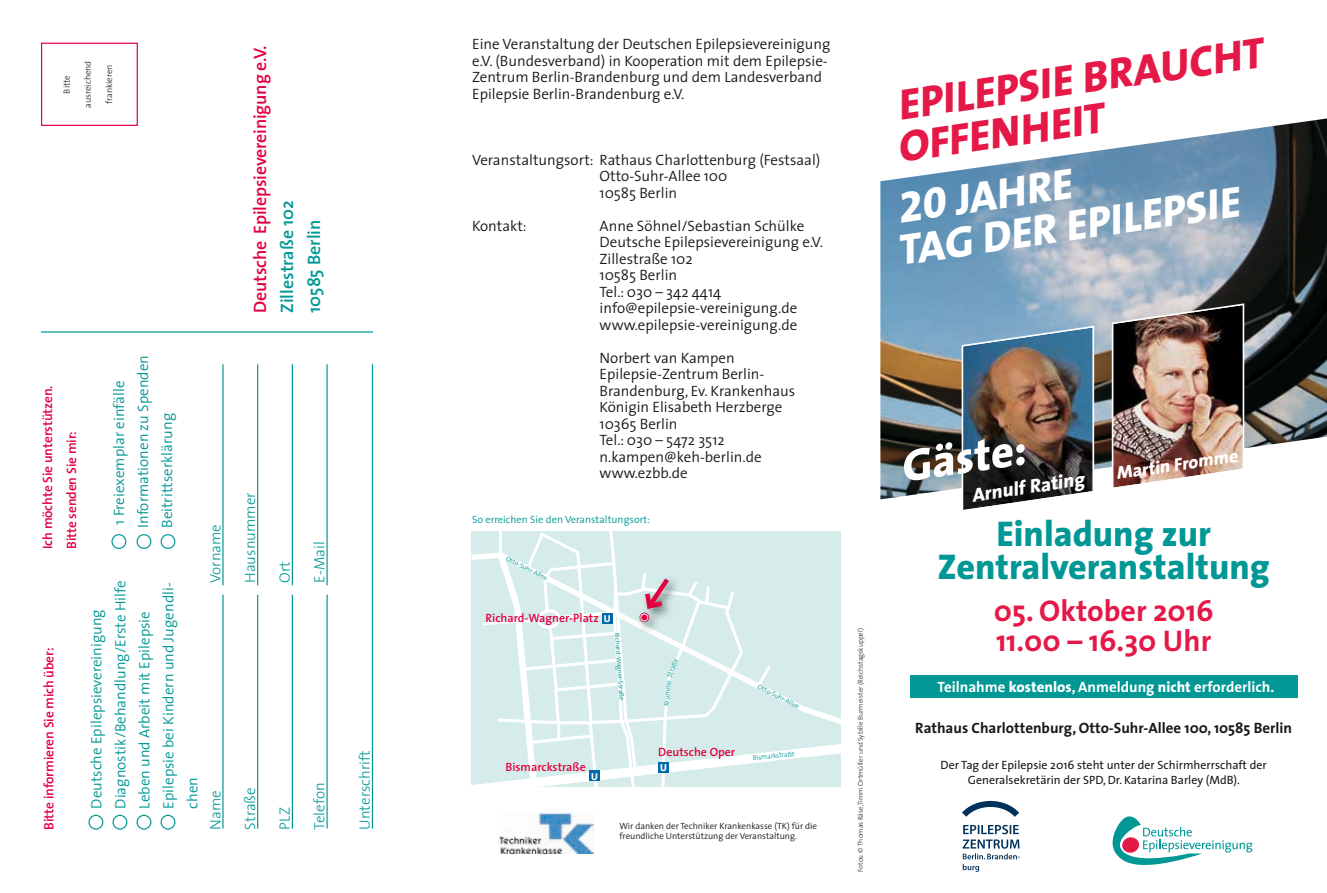
<style>
.page{position:relative;width:1327px;height:893px;background:#fff}
.page>*{position:absolute;margin:0;border:0;box-sizing:border-box;transform-origin:0 0}
.t1{font:italic 800 45px "The Sans";color:#fff}
.t2{font:italic 800 43.5px/42.3px "The Sans";color:#e41948}
.t3{font:italic 800 43.5px/41.5px "The Sans";color:#fff}
.t4{font:800 36px/33px "The Sans";color:#009795;text-align:center}
.t5{font:700 30px/30px "The Sans";color:#e41948}
.t6{font:italic 800 19.5px "The Sans";color:#fff}
.t7{font:600 18px "The Sans";letter-spacing:-.01em;color:#e30040}
.t8{font:600 18px/27px "The Sans";color:#009795}
.t9{font:italic 800 18px "The Sans";color:#fff}
.t10{font:300 15px/16.5px "The Sans";color:#1a171c}
.t11{font:300 15px/24px "The Sans";color:#009795}
.t12{font:300 15px "The Sans";color:#009795}
.t13{font:700 15px "The Sans";color:#1a171c}
.t14{font:700 15px "The Sans";color:#fff}
.t15{font:600 13.5px/24px "The Sans";letter-spacing:-.01em;color:#e30040}
.t16{font:12px/15px "The Sans";color:#1a171c;text-align:center}
.t17{font:600 12px "The Sans";color:#e30040}
.t18{font:300 10.5px "The Sans";color:#009795}
.t19{font:800 10.05px "The Sans";color:#fff}
.t20{font:300 9px/9.9px "The Sans";color:#1a171c}
.t21{font:300 9px "The Sans";color:#1a171c}
.t22{font:300 7.05px "The Sans";color:#1a171c}
.t23{font:300 6.75px "The Sans";color:#009795}
.s1{font-family:"The Sans Extra Bold Expert";font-weight:400}
.s2{font-weight:800}
</style>
<div class="page">
<svg style="left:471px;top:532px;width:370px;height:255px;background:#daeceb"></svg>
<img style="left:880px;top:118px;width:447px;height:381px">
<svg style="left:962px;top:800px;width:58px;height:72px"></svg>
<div style="left:910px;top:675px;width:387px;height:23px;background:#009795"></div>
<img style="left:1111px;top:302px;width:134px;height:188px">
<img style="left:961px;top:325px;width:134px;height:185px">
<hr style="left:41px;top:331px;width:332px;height:2px;background:#009795">
<hr style="left:222px;top:595px;width:2px;height:233px;background:#009795">
<hr style="left:222px;top:364px;width:2px;height:221px;background:#009795">
<hr style="left:257px;top:595px;width:1px;height:233px;background:#009795">
<hr style="left:257px;top:364px;width:1px;height:221px;background:#009795">
<hr style="left:292px;top:595px;width:1px;height:233px;background:#009795">
<hr style="left:292px;top:364px;width:1px;height:221px;background:#009795">
<hr style="left:326px;top:595px;width:2px;height:233px;background:#009795">
<hr style="left:326px;top:364px;width:2px;height:221px;background:#009795">
<hr style="left:372px;top:364px;width:1px;height:464px;background:#009795">
<div style="left:41px;top:43px;width:97px;height:83px;background:#fff;border:1px solid #e30040"></div>
<div style="left:88px;top:815px;width:15px;height:15px;border:1px solid #009795;border-radius:50%"></div>
<div style="left:161px;top:815px;width:14px;height:15px;border:1px solid #009795;border-radius:50%"></div>
<div style="left:137px;top:815px;width:14px;height:15px;border:1px solid #009795;border-radius:50%"></div>
<div style="left:112px;top:815px;width:15px;height:15px;border:1px solid #009795;border-radius:50%"></div>
<div style="left:161px;top:534px;width:14px;height:15px;border:1px solid #009795;border-radius:50%"></div>
<div style="left:137px;top:534px;width:14px;height:15px;border:1px solid #009795;border-radius:50%"></div>
<div style="left:111px;top:534px;width:15px;height:15px;border:1px solid #009795;border-radius:50%"></div>
<img style="left:499px;top:812px;width:94px;height:42px">
<svg style="left:1112px;top:816px;width:140px;height:49px"></svg>
<p class="t21" style="left:59px;top:94px;width:20px;rotate:-90deg">Bitte</p>
<p class="t21" style="left:80px;top:108px;width:49px;rotate:-90deg">ausreichend</p>
<p class="t21" style="left:102px;top:104px;width:41px;rotate:-90deg">frankieren</p>
<p class="t15" style="left:35px;top:549px;width:165px;rotate:-90deg">Ich möchte Sie unterstützen.<br>Bitte senden Sie mir:</p>
<p class="t15" style="left:36px;top:830px;width:183px;rotate:-90deg">Bitte informieren Sie mich über:</p>
<p class="t11" style="left:107px;top:528px;width:174px;rotate:-90deg">1 Freiexemplar einfälle<br>Informationen zu Spenden<br>Beitrittserklärung</p>
<p class="t11" style="left:84px;top:809px;width:230px;rotate:-90deg">Deutsche Epilepsievereinigung<br>Diagnostik/Behandlung/Erste Hilfe<br>Leben und Arbeit mit Epilepsie<br>Epilepsie bei Kindern und Jugendli&shy;chen</p>
<p class="t12" style="left:203px;top:583px;width:60px;rotate:-90deg">Vorname</p>
<p class="t12" style="left:203px;top:829px;width:41px;rotate:-90deg">Name</p>
<p class="t7" style="left:245px;top:313px;width:269px;rotate:-90deg">Deutsche Epilepsievereinigung e.V.</p>
<p class="t8" style="left:273px;top:313px;width:114px;rotate:-90deg">Zillestraße 102<br>10585 Berlin</p>
<p class="t12" style="left:238px;top:583px;width:92px;rotate:-90deg">Hausnummer</p>
<p class="t12" style="left:272px;top:583px;width:23px;rotate:-90deg">Ort</p>
<p class="t12" style="left:307px;top:583px;width:43px;rotate:-90deg">E-Mail</p>
<p class="t12" style="left:238px;top:829px;width:44px;rotate:-90deg">Straße</p>
<p class="t12" style="left:272px;top:829px;width:24px;rotate:-90deg">PLZ</p>
<p class="t12" style="left:307px;top:829px;width:48px;rotate:-90deg">Telefon</p>
<p class="t12" style="left:352px;top:829px;width:80px;rotate:-90deg">Unterschrift</p>
<p class="t10" style="left:472px;top:35px;width:360px">Eine Veranstaltung der Deutschen Epilepsievereinigung e.V. (Bundesverband) in Kooperation mit dem Epilepsie-Zentrum Berlin-Brandenburg und dem Landesverband Epilepsie Berlin-Brandenburg e.V.</p>
<p class="t10" style="left:599px;top:151px;width:222px;text-indent:-128px">Veranstaltungsort: Rathaus Charlottenburg (Festsaal)<br>Otto-Suhr-Allee 100<br>10585 Berlin</p>
<p class="t10" style="left:472px;top:217px;width:56px">Kontakt:</p>
<p class="t10" style="left:599px;top:217px;width:225px">Anne Söhnel/Sebastian Schülke<br>Deutsche Epilepsievereinigung e.V.<br>Zillestraße 102<br>10585 Berlin<br>Tel.: 030 – 342 4414 info@epilepsie-vereinigung.de www.epilepsie-vereinigung.de</p>
<p class="t10" style="left:599px;top:349px;width:197px">Norbert van Kampen<br>Epilepsie-Zentrum Berlin-<br>Brandenburg, Ev. Krankenhaus<br>Königin Elisabeth Herzberge<br>10365 Berlin<br>Tel.: 030 – 5472 3512 n.kampen@keh-berlin.de www.ezbb.de</p>
<p class="t18" style="left:472px;top:511px;width:179px">So erreichen Sie den Veranstaltungsort:</p>
<p class="t23" style="left:509px;top:553px;width:47px;rotate:27deg">Otto-Suhr-Allee</p>
<p class="t17" style="left:485px;top:608px;width:115px">Richard-Wagner-Platz</p>
<p class="t19" style="left:604px;top:610px;width:8px">U</p>
<p class="t23" style="left:623px;top:632px;width:69px;rotate:86deg">Richard-Wagner-Straße</p>
<p class="t17" style="left:505px;top:756px;width:82px">Bismarckstraße</p>
<p class="t19" style="left:591px;top:768px;width:8px">U</p>
<p class="t23" style="left:664px;top:675px;width:21px;rotate:-67deg">Straße</p>
<p class="t23" style="left:661px;top:706px;width:27px;rotate:-84deg">Krumme</p>
<p class="t17" style="left:658px;top:742px;width:78px">Deutsche Oper</p>
<p class="t19" style="left:660px;top:759px;width:8px">U</p>
<p class="t23" style="left:761px;top:681px;width:47px;rotate:27deg">Otto-Suhr-Allee</p>
<p class="t23" style="left:752px;top:752px;width:43px;rotate:-6deg">Bismarkstraße</p>
<p class="t20" style="left:619px;top:821px;width:199px">Wir danken der Techniker Krankenkasse (TK) für die freundliche Unterstützung der Veranstaltung.</p>
<p class="t22" style="left:854px;top:872px;width:245px;rotate:-90deg">Fotos: © Thomas Räse,Timm Ortmüller und Sybille Burmeister (Reichstagskuppel)</p>
<h2 class="t2" style="left:888px;top:83px;width:376px;rotate:-8deg">EPILEPSIE BRAUCHT<br>OFFENHEIT</h2>
<h2 class="t3" style="left:888px;top:187px;width:347px;rotate:-8deg"><span class="s1">20</span> JAHRE<br>TAG DER EPILEPSIE</h2>
<h1 class="t1" style="left:895px;top:429px;width:127px;rotate:-8deg">Gäste:</h1>
<h3 class="t6" style="left:969px;top:479px;width:115px;rotate:-8deg">Arnulf Rating</h3>
<p class="t9" style="left:1114px;top:458px;width:124px;rotate:-8deg">Martin Fromme</p>
<h3 class="t4" style="left:937px;top:516px;width:334px">Einladung zur<br>Zentralveranstaltung</h3>
<h3 class="t5" style="left:994px;top:595px;width:221px">05. Oktober 2016<br>11.00 – 16.30 Uhr</h3>
<p class="t14" style="left:937px;top:674px;width:338px">Teilnahme <span class="s2">kostenlos</span>, Anmeldung <span class="s2">nicht</span> erforderlich.</p>
<p class="t13" style="left:915px;top:715px;width:378px">Rathaus Charlottenburg, Otto-Suhr-Allee 100, 10585 Berlin</p>
<p class="t16" style="left:940px;top:757px;width:328px">Der Tag der Epilepsie 2016 steht unter der Schirmherrschaft der<br>Generalsekretärin der SPD, Dr. Katarina Barley (MdB).</p>
</div>
